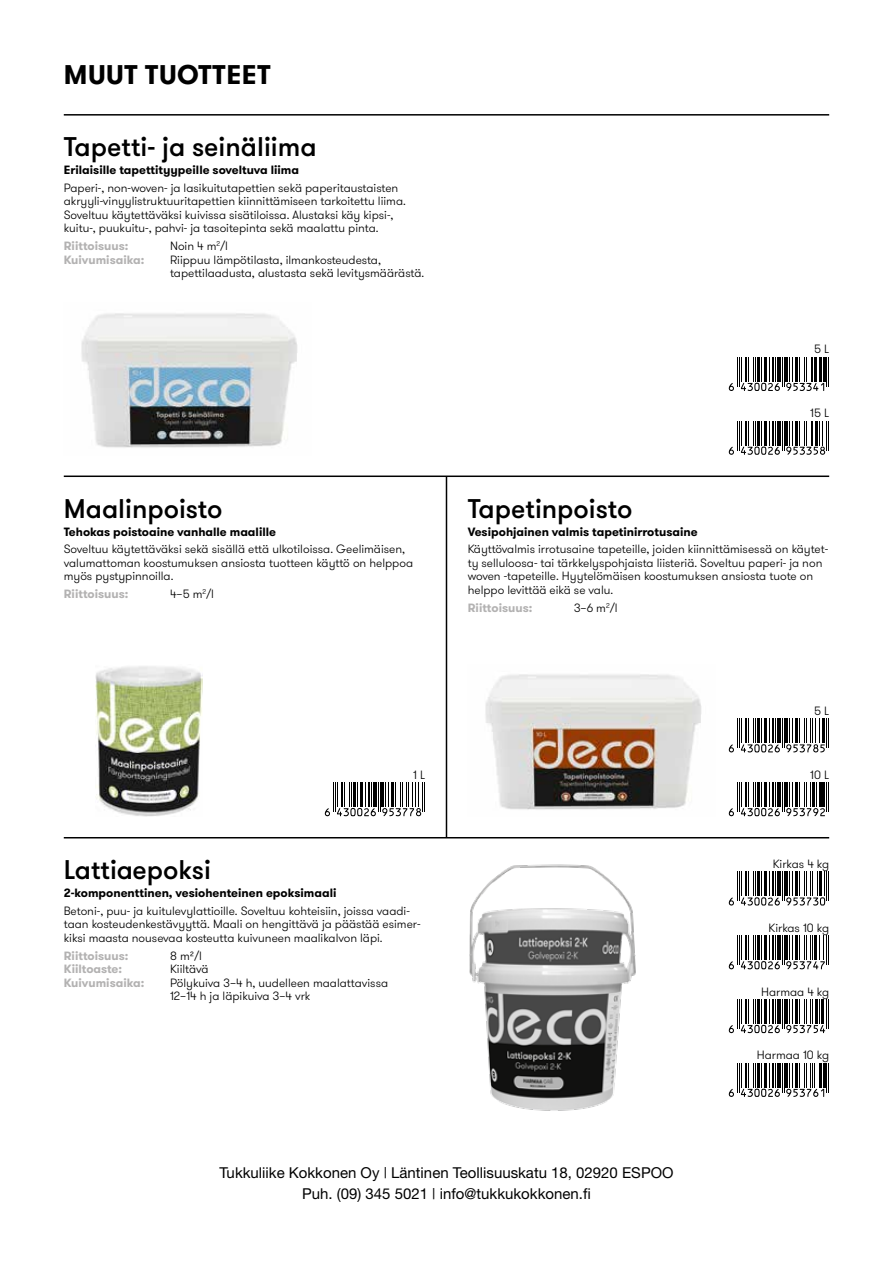
<style>
.page{position:relative;width:893px;height:1263px;background:#fff}
.page>*{position:absolute;margin:0;border:0;box-sizing:border-box;transform-origin:0 0}
.t1{font:500 27px "GT Walsheim";color:#000}
.t2{font:700 27px "GT Walsheim";color:#000}
.t3{font:15px/21px "Helvetica Neue";color:#000;text-align:center}
.t4{font:300 12px/13.5px "GT Walsheim";color:#000}
.t5{font:700 12px "GT Walsheim";color:#000}
.t6{font:700 12px "GT Walsheim";color:#b3b2b2}
</style>
<div class="page">
<svg style="left:729px;top:421px;width:100px;height:34px"></svg>
<svg style="left:729px;top:808px;width:5px;height:8px"></svg>
<hr style="left:737px;top:782px;width:1px;height:30px;background:#000">
<hr style="left:739px;top:782px;width:1px;height:30px;background:#000">
<svg style="left:741px;top:782px;width:39px;height:34px"></svg>
<hr style="left:777px;top:782px;width:4px;height:25px;background:#000">
<hr style="left:782px;top:782px;width:1px;height:30px;background:#000">
<hr style="left:783px;top:782px;width:1px;height:30px;background:#000">
<hr style="left:785px;top:782px;width:3px;height:25px;background:#000">
<svg style="left:786px;top:782px;width:39px;height:34px"></svg>
<hr style="left:819px;top:782px;width:2px;height:25px;background:#000">
<hr style="left:822px;top:782px;width:2px;height:25px;background:#000">
<hr style="left:826px;top:782px;width:1px;height:30px;background:#000">
<hr style="left:828px;top:782px;width:1px;height:30px;background:#000">
<svg style="left:729px;top:719px;width:100px;height:33px"></svg>
<svg style="left:325px;top:808px;width:5px;height:8px"></svg>
<hr style="left:333px;top:782px;width:1px;height:30px;background:#000">
<hr style="left:335px;top:782px;width:1px;height:30px;background:#000">
<svg style="left:337px;top:782px;width:39px;height:34px"></svg>
<hr style="left:373px;top:782px;width:4px;height:25px;background:#000">
<hr style="left:378px;top:782px;width:1px;height:30px;background:#000">
<hr style="left:380px;top:782px;width:1px;height:30px;background:#000">
<hr style="left:381px;top:782px;width:3px;height:25px;background:#000">
<svg style="left:382px;top:782px;width:39px;height:34px"></svg>
<hr style="left:422px;top:782px;width:1px;height:30px;background:#000">
<hr style="left:424px;top:782px;width:1px;height:30px;background:#000">
<svg style="left:729px;top:357px;width:100px;height:34px"></svg>
<hr style="left:64px;top:114px;width:765px;height:2px;background:#000">
<hr style="left:64px;top:475px;width:765px;height:2px;background:#000">
<hr style="left:64px;top:837px;width:765px;height:1px;background:#000">
<hr style="left:0;top:838px;width:1px;height:361px;background:#000">
<hr style="left:446px;top:476px;width:1px;height:362px;background:#000">
<img style="left:96px;top:666px;width:106px;height:150px">
<img style="left:81px;top:313px;width:216px;height:135px">
<img style="left:485px;top:674px;width:216px;height:136px">
<svg style="left:729px;top:961px;width:5px;height:8px"></svg>
<hr style="left:737px;top:935px;width:1px;height:30px;background:#000">
<hr style="left:739px;top:935px;width:1px;height:30px;background:#000">
<svg style="left:741px;top:935px;width:39px;height:34px"></svg>
<hr style="left:777px;top:935px;width:4px;height:25px;background:#000">
<hr style="left:782px;top:935px;width:1px;height:30px;background:#000">
<hr style="left:783px;top:935px;width:1px;height:30px;background:#000">
<hr style="left:785px;top:935px;width:3px;height:25px;background:#000">
<svg style="left:786px;top:935px;width:39px;height:34px"></svg>
<hr style="left:826px;top:935px;width:1px;height:30px;background:#000">
<hr style="left:828px;top:935px;width:1px;height:30px;background:#000">
<svg style="left:729px;top:1063px;width:100px;height:34px"></svg>
<svg style="left:729px;top:999px;width:100px;height:34px"></svg>
<svg style="left:729px;top:872px;width:100px;height:33px"></svg>
<img style="left:469px;top:864px;width:167px;height:247px">
<h1 class="t2" style="left:64px;top:57px;width:130px">MUUT TUOTTEET</h1>
<h1 class="t1" style="left:64px;top:130px;width:254px">Tapetti- ja seinäliima</h1>
<p class="t5" style="left:64px;top:162px;width:237px">Erilaisille tapettityypeille soveltuva liima</p>
<p class="t4" style="left:64px;top:181px;width:344px">Paperi-, non-woven- ja lasikuitutapettien sekä paperitaustaisten akryyli-vinyylistruktuuritapettien kiinnittämiseen tarkoitettu liima.<br>Soveltuu käytettäväksi kuivissa sisätiloissa. Alustaksi käy kipsi-, kuitu-, puukuitu-, pahvi- ja tasoitepinta sekä maalattu pinta.</p>
<p class="t6" style="left:64px;top:238px;width:66px">Riittoisuus:</p>
<p class="t4" style="left:170px;top:239px;width:59px">Noin 4 m<sup>2</sup>/l</p>
<p class="t6" style="left:64px;top:252px;width:82px">Kuivumisaika:</p>
<p class="t4" style="left:170px;top:253px;width:256px">Riippuu lämpötilasta, ilmankosteudesta, tapettilaadusta, alustasta sekä levitysmäärästä.</p>
<h1 class="t1" style="left:64px;top:491px;width:160px">Maalinpoisto</h1>
<p class="t5" style="left:64px;top:523px;width:214px">Tehokas poistoaine vanhalle maalille</p>
<p class="t4" style="left:64px;top:543px;width:351px">Soveltuu käytettäväksi sekä sisällä että ulkotiloissa. Geelimäisen, valumattoman koostumuksen ansiosta tuotteen käyttö on helppoa myös pystypinnoilla.</p>
<p class="t6" style="left:64px;top:586px;width:66px">Riittoisuus:</p>
<p class="t4" style="left:170px;top:587px;width:45px">4–5 m<sup>2</sup>/l</p>
<p class="t4" style="left:413px;top:768px;width:14px">1 L</p>
<h1 class="t1" style="left:64px;top:853px;width:149px">Lattiaepoksi</h1>
<p class="t5" style="left:64px;top:885px;width:274px">2-komponenttinen, vesiohenteinen epoksimaali</p>
<p class="t4" style="left:64px;top:904px;width:358px">Betoni-, puu- ja kuitulevylattioille. Soveltuu kohteisiin, joissa vaadi&shy;taan kosteudenkestävyyttä. Maali on hengittävä ja päästää esimer&shy;kiksi maasta nousevaa kosteutta kuivuneen maalikalvon läpi.</p>
<p class="t6" style="left:64px;top:947px;width:66px">Riittoisuus:</p>
<p class="t4" style="left:170px;top:949px;width:33px">8 m²/l</p>
<p class="t6" style="left:64px;top:961px;width:60px">Kiiltoaste:</p>
<p class="t4" style="left:170px;top:962px;width:40px">Kiiltävä</p>
<p class="t6" style="left:64px;top:974px;width:82px">Kuivumisaika:</p>
<p class="t4" style="left:170px;top:976px;width:220px">Pölykuiva 3–4 h, uudelleen maalattavissa<br>12–14 h ja läpikuiva 3–4 vrk</p>
<p class="t4" style="left:814px;top:343px;width:17px">5 L</p>
<p class="t4" style="left:810px;top:407px;width:21px">15 L</p>
<h1 class="t1" style="left:468px;top:491px;width:166px">Tapetinpoisto</h1>
<p class="t5" style="left:468px;top:523px;width:231px">Vesipohjainen valmis tapetinirrotusaine</p>
<p class="t4" style="left:468px;top:543px;width:362px">Käyttövalmis irrotusaine tapeteille, joiden kiinnittämisessä on käytet&shy;ty selluloosa- tai tärkkelyspohjaista liisteriä. Soveltuu paperi- ja non woven -tapeteille. Hyytelömäisen koostumuksen ansiosta tuote on helppo levittää eikä se valu.</p>
<p class="t6" style="left:468px;top:599px;width:66px">Riittoisuus:</p>
<p class="t4" style="left:574px;top:601px;width:45px">3–6 m<sup>2</sup>/l</p>
<p class="t4" style="left:814px;top:704px;width:17px">5 L</p>
<p class="t4" style="left:810px;top:768px;width:20px">10 L</p>
<p class="t4" style="left:773px;top:857px;width:58px">Kirkas 4 kg</p>
<p class="t4" style="left:768px;top:921px;width:62px">Kirkas 10 kg</p>
<p class="t4" style="left:761px;top:985px;width:70px">Harmaa 4 kg</p>
<p class="t4" style="left:757px;top:1049px;width:74px">Harmaa 10 kg</p>
<p class="t3" style="left:219px;top:1162px;width:456px">Tukkuliike Kokkonen Oy | Läntinen Teollisuuskatu 18, 02920 ESPOO<br>Puh. (09) 345 5021 | info@tukkukokkonen.fi</p>
</div>
